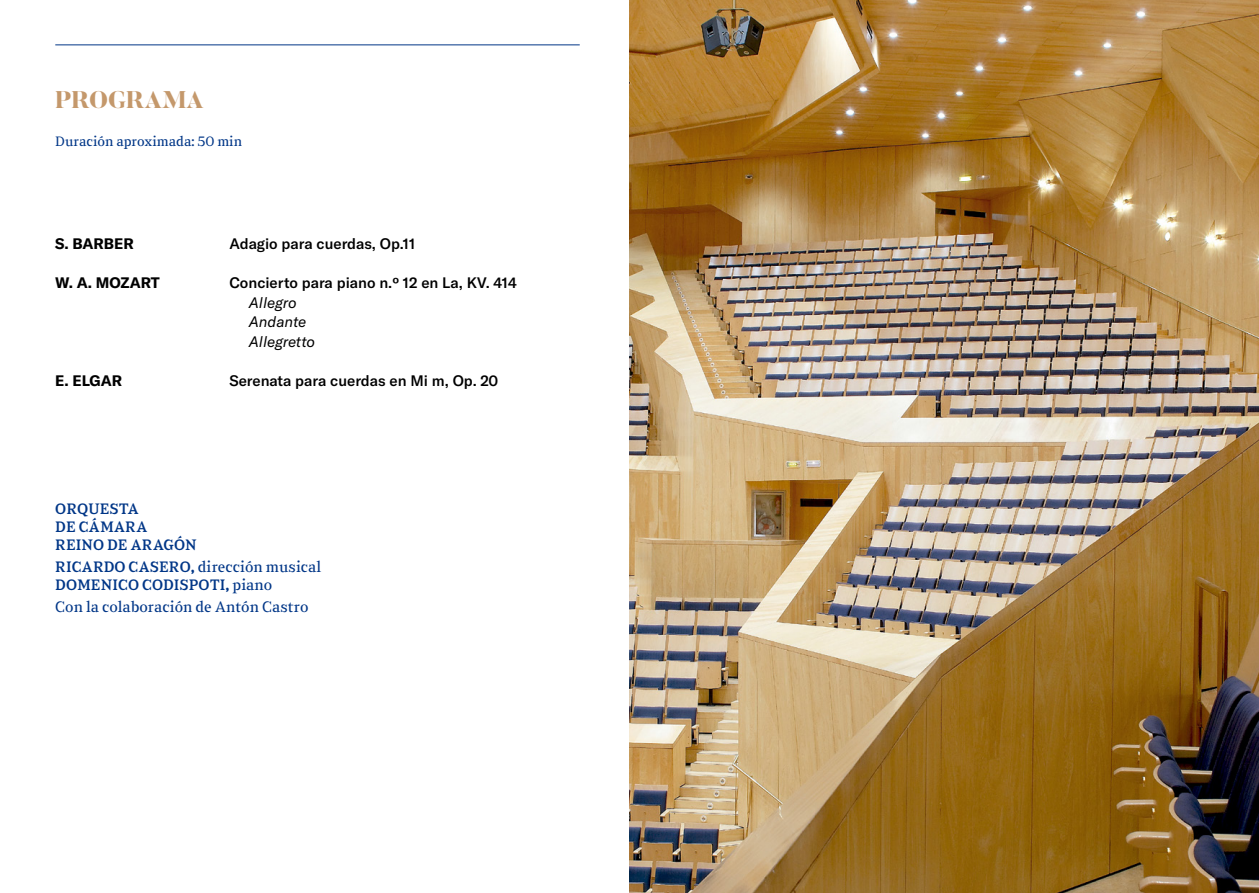
<style>
.page{position:relative;width:1259px;height:893px;background:#fff}
.page>*{position:absolute;margin:0;border:0;box-sizing:border-box;transform-origin:0 0}
.t1{font:800 24px "Butler";color:#c4986b}
.t2{font:500 15px "GT America";color:#000}
.t3{font:500 15px/18px "Sabre";color:#003687}
.t4{font:300 15px "Sabre";color:#003687}
.t5{font:700 15px "GT America";color:#000}
.t6{font:italic 15px/19.5px "GT America";color:#000}
.t7{font:300 13.5px "Sabre";color:#003687}
.s1{font-weight:300}
</style>
<div class="page">
<hr style="left:55px;top:45px;width:525px;height:1px;background:#003687">
<img style="left:629px;top:0;width:630px;height:893px">
<h1 class="t1" style="left:55px;top:85px;width:150px">PROGRAMA</h1>
<p class="t7" style="left:55px;top:133px;width:188px">Duración aproximada: 50 min</p>
<p class="t5" style="left:55px;top:235px;width:80px">S. BARBER</p>
<p class="t2" style="left:229px;top:235px;width:187px">Adagio para cuerdas, Op.11</p>
<p class="t5" style="left:55px;top:274px;width:106px">W. A. MOZART</p>
<p class="t2" style="left:229px;top:274px;width:289px">Concierto para piano n.º 12 en La, KV. 414</p>
<p class="t6" style="left:249px;top:293px;width:68px">Allegro<br>Andante<br>Allegretto</p>
<p class="t5" style="left:55px;top:371px;width:68px">E. ELGAR</p>
<p class="t2" style="left:229px;top:371px;width:270px">Serenata para cuerdas en Mi m, Op. 20</p>
<p class="t3" style="left:55px;top:500px;width:143px">ORQUESTA<br>DE CÁMARA<br>REINO DE ARAGÓN</p>
<p class="t3" style="left:55px;top:558px;width:268px">RICARDO CASERO, <span class="s1">dirección musical<br></span>DOMENICO CODISPOTI, <span class="s1">piano</span></p>
<p class="t4" style="left:55px;top:598px;width:255px">Con la colaboración de Antón Castro</p>
</div>
